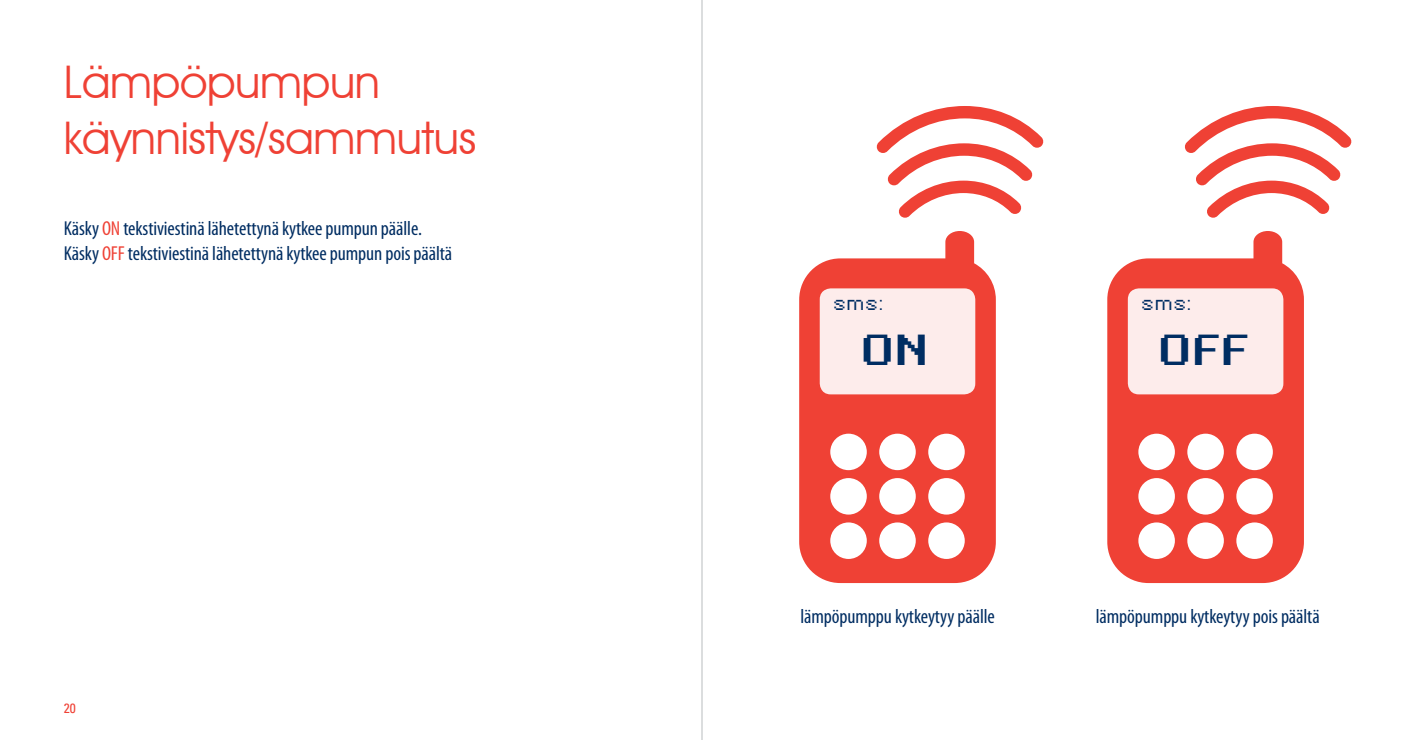
<style>
.page{position:relative;width:1404px;height:740px;background:#fff}
.page>*{position:absolute;margin:0;border:0;box-sizing:border-box;transform-origin:0 0}
.t1{font:45px/56.2px "Avant Garde IT Cby BT";letter-spacing:-.005em;color:#ef4135}
.t2{font:27px "Grixel Kyrou 9 Regular Bold Xtnd";color:#002d62}
.t3{font:condensed 20.25px/24.8px "Myriad Pro";letter-spacing:-.005em;color:#002d62}
.t4{font:13.5px "Grixel Kyrou 9 Regular Xtnd";color:#002d62}
.t5{font:condensed 13.5px "Univers LT Std";color:#ef4135}
.s1{color:#ef4135}
</style>
<div class="page">
<hr style="left:701px;top:0;width:1px;height:740px;background:#d1d3d4">
<svg style="left:799px;top:231px;width:196px;height:352px;fill:#ef4135"></svg>
<svg style="left:876px;top:106px;width:167px;height:112px"></svg>
<div style="left:819px;top:288px;width:156px;height:106px;background:#fdeceb;border-radius:11px"></div>
<svg style="left:1107px;top:231px;width:196px;height:352px;fill:#ef4135"></svg>
<svg style="left:1185px;top:106px;width:166px;height:112px"></svg>
<div style="left:1127px;top:288px;width:156px;height:106px;background:#fdeceb;border-radius:11px"></div>
<h1 class="t1" style="left:64px;top:53px;width:414px">Lämpöpumpun käynnistys/sammutus</h1>
<p class="t3" style="left:64px;top:216px;width:390px">Käsky <span class="s1">ON</span> tekstiviestinä lähetettynä kytkee pumpun päälle.<br>Käsky <span class="s1">OFF</span> tekstiviestinä lähetettynä kytkee pumpun pois päältä</p>
<p class="t5" style="left:64px;top:699px;width:13px">20</p>
<p class="t4" style="left:834px;top:298px;width:52px">SMS:</p>
<p class="t4" style="left:1142px;top:298px;width:52px">SMS:</p>
<h2 class="t2" style="left:1161px;top:340px;width:94px">OFF</h2>
<h2 class="t2" style="left:863px;top:340px;width:69px">ON</h2>
<p class="t3" style="left:800px;top:603px;width:196px">lämpöpumppu kytkeytyy päälle</p>
<p class="t3" style="left:1095px;top:603px;width:225px">lämpöpumppu kytkeytyy pois päältä</p>
</div>
